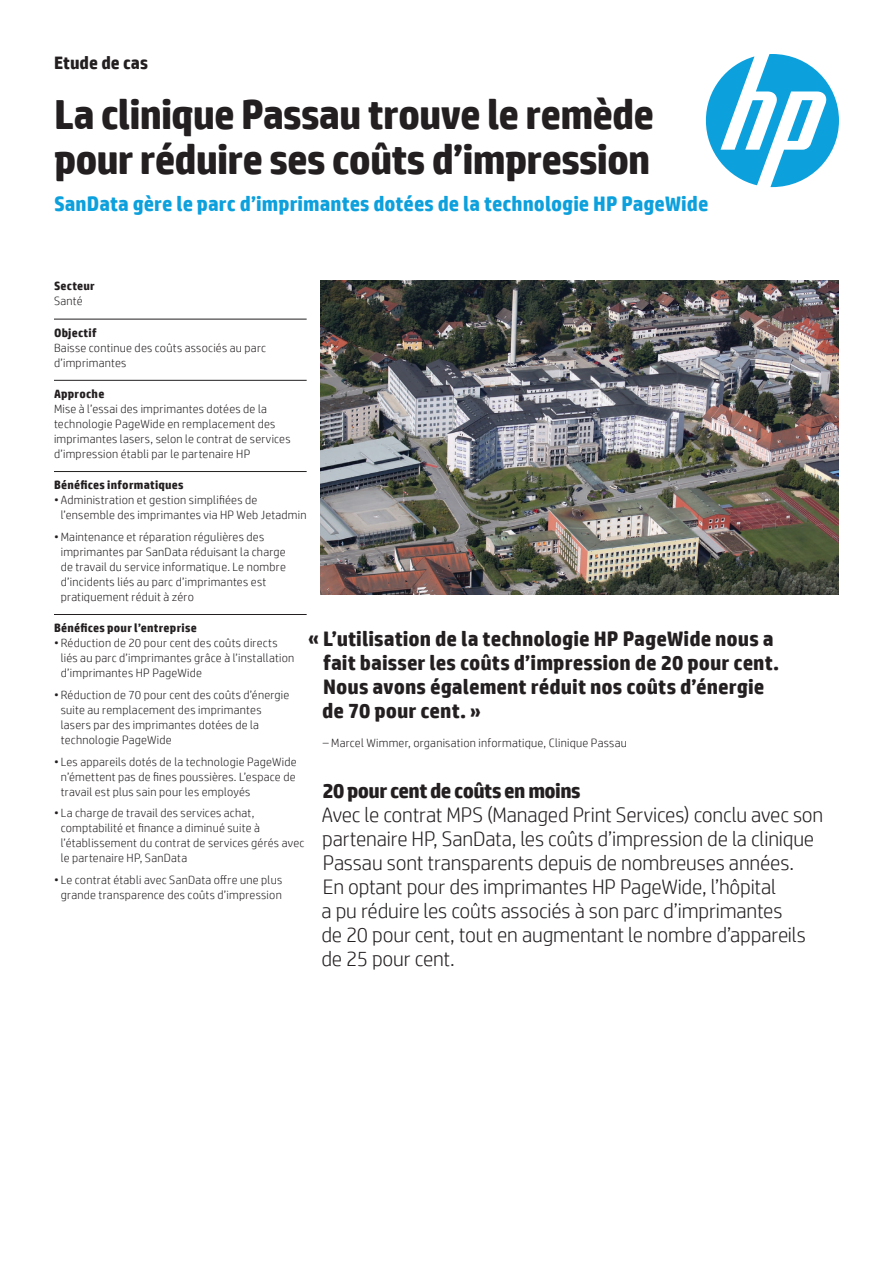
<style>
.page{position:relative;width:893px;height:1263px;background:#fff}
.page>*{position:absolute;margin:0;border:0;box-sizing:border-box;transform-origin:0 0}
.Headline_28_30{font:700 42px/45px "HP Simplified";letter-spacing:-.02em;color:#231f20}
.Intro_14_16{font:300 21px/24px "HP Simplified";letter-spacing:-.01em;color:#231f20}
.Cover_quote_14_16{font:700 21px/24px "HP Simplified";color:#231f20}
.Subhead_14_16_bold_b{font:700 21px "HP Simplified";color:#0ca0dd}
.Subhead_14_16_bold_b-2{font:700 21px "HP Simplified";letter-spacing:-.03em;color:#231f20}
.Docment_type_12_14{font:700 18px "HP Simplified";letter-spacing:.005em;color:#231f20}
.Sidebar_body_w__rule{font:300 12px/15px "HP Simplified";letter-spacing:.02em;color:#231f20}
.Sidebar_header{font:700 12px "HP Simplified";letter-spacing:.02em;color:#231f20}
.Cover_quote_attribut{font:300 12px "HP Simplified";letter-spacing:.02em;color:#231f20}
</style>
<div class="page">
<svg style="left:706px;top:54px;width:133px;height:133px"></svg>
<img style="left:320px;top:281px;width:519px;height:313px">
<hr style="left:54px;top:319px;width:253px;height:1px;background:#231f20">
<hr style="left:54px;top:380px;width:253px;height:1px;background:#231f20">
<hr style="left:54px;top:471px;width:253px;height:1px;background:#231f20">
<hr style="left:54px;top:614px;width:253px;height:1px;background:#231f20">
<p class="Docment_type_12_14" style="left:54px;top:52px;width:96px">Etude de cas</p>
<p class="Headline_28_30" style="left:54px;top:91px;width:602px">La clinique Passau trouve le remède pour réduire ses coûts d’impression</p>
<p class="Subhead_14_16_bold_b" style="left:54px;top:192px;width:656px">SanData gère le parc d’imprimantes dotées de la technologie HP PageWide</p>
<p class="Sidebar_header" style="left:54px;top:279px;width:42px">Secteur</p>
<p class="Sidebar_body_w__rule" style="left:54px;top:294px;width:30px">Santé</p>
<p class="Sidebar_header" style="left:54px;top:325px;width:44px">Objectif</p>
<p class="Sidebar_body_w__rule" style="left:54px;top:340px;width:214px">Baisse continue des coûts associés au parc d’imprimantes</p>
<p class="Sidebar_header" style="left:54px;top:387px;width:52px">Approche</p>
<p class="Sidebar_body_w__rule" style="left:54px;top:401px;width:238px">Mise à l’essai des imprimantes dotées de la technologie PageWide en remplacement des imprimantes lasers, selon le contrat de services d’impression établi par le partenaire HP</p>
<p class="Sidebar_header" style="left:54px;top:478px;width:131px">Bénéfices informatiques</p>
<p class="Sidebar_body_w__rule" style="left:61px;top:492px;width:247px;text-indent:-7px">• Administration et gestion simplifiées de l’ensemble des imprimantes via HP Web Jetadmin</p>
<p class="Sidebar_body_w__rule" style="left:61px;top:529px;width:227px;text-indent:-7px">•Maintenance et réparation régulières des imprimantes par SanData réduisant la charge de travail du service informatique. Le nombre d’incidents liés au parc d’imprimantes est pratiquement réduit à zéro</p>
<p class="Sidebar_header" style="left:54px;top:621px;width:144px">Bénéfices pour l’entreprise</p>
<p class="Sidebar_body_w__rule" style="left:61px;top:635px;width:235px;text-indent:-7px">• Réduction de 20 pour cent des coûts directs liés au parc d’imprimantes grâce à l’installation d’imprimantes HP PageWide</p>
<p class="Sidebar_body_w__rule" style="left:61px;top:687px;width:230px;text-indent:-7px">• Réduction de 70 pour cent des coûts d’énergie suite au remplacement des imprimantes lasers par des imprimantes dotées de la technologie PageWide</p>
<p class="Sidebar_body_w__rule" style="left:61px;top:754px;width:237px;text-align:justify;text-indent:-7px">• Les appareils dotés de la technologie PageWide n’émettent pas de fines poussières. L’espace de travail est plus sain pour les employés</p>
<p class="Sidebar_body_w__rule" style="left:61px;top:805px;width:245px;text-indent:-7px">• La charge de travail des services achat, comptabilité et finance a diminué suite à l’établissement du contrat de services gérés avec le partenaire HP, SanData</p>
<p class="Sidebar_body_w__rule" style="left:54px;top:872px;width:230px;text-align:center">• Le contrat établi avec SanData offre une plus grande transparence des coûts d’impression</p>
<p class="Cover_quote_14_16" style="left:322px;top:626px;width:459px;text-indent:-14px">« L’utilisation de la technologie HP PageWide nous a fait baisser les coûts d’impression de 20 pour cent.<br>Nous avons également réduit nos coûts d’énergie de 70 pour cent. »</p>
<p class="Cover_quote_attribut" style="left:323px;top:736px;width:306px">– Marcel Wimmer, organisation informatique, Clinique Passau</p>
<p class="Subhead_14_16_bold_b-2" style="left:322px;top:778px;width:260px">20 pour cent de coûts en moins</p>
<p class="Intro_14_16" style="left:321px;top:802px;width:503px">Avec le contrat MPS (Managed Print Services) conclu avec son partenaire HP, SanData, les coûts d’impression de la clinique Passau sont transparents depuis de nombreuses années.<br>En optant pour des imprimantes HP PageWide, l’hôpital<br>a pu réduire les coûts associés à son parc d’imprimantes<br>de 20 pour cent, tout en augmentant le nombre d’appareils de 25 pour cent.</p>
</div>
